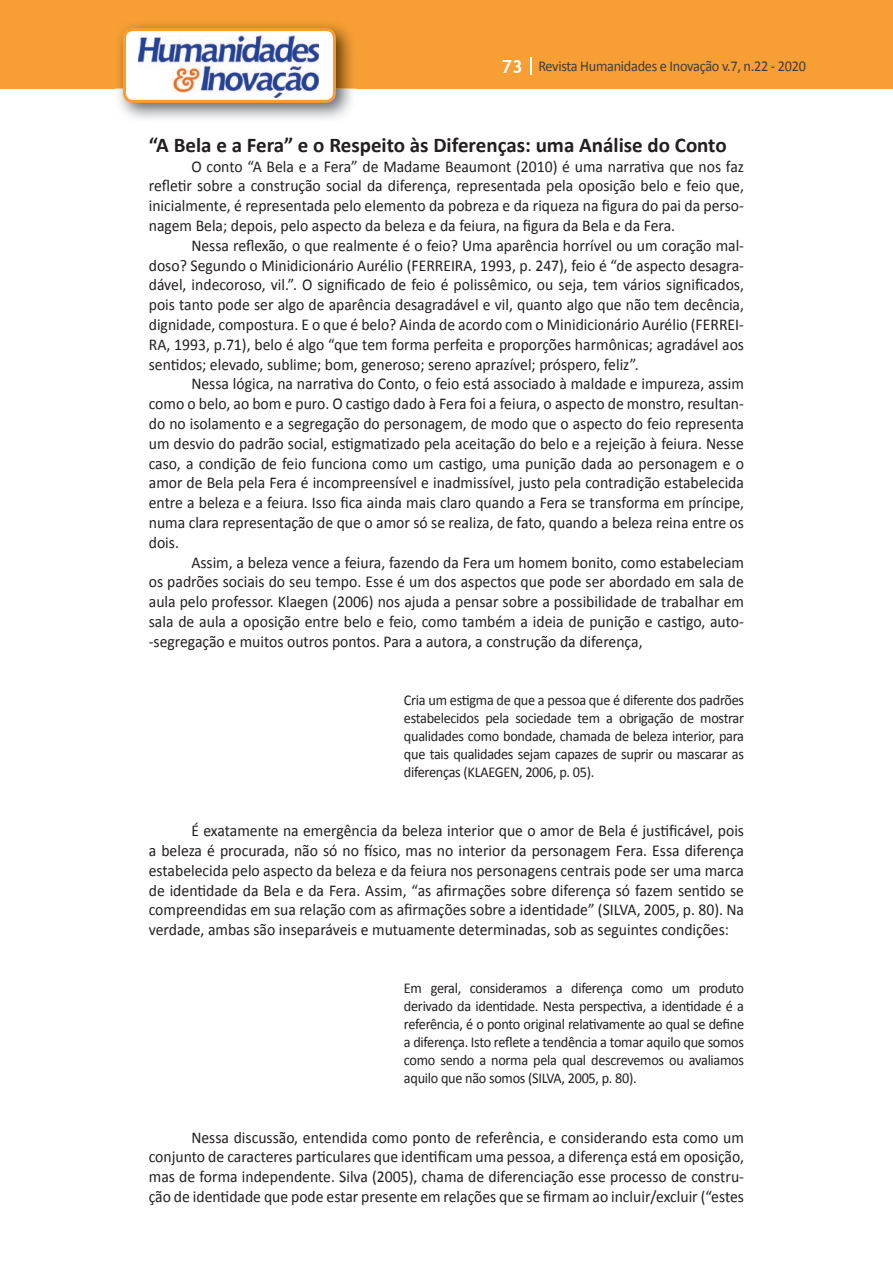
<style>
.page{position:relative;width:893px;height:1263px;background:#fff}
.page>*{position:absolute;margin:0;border:0;box-sizing:border-box;transform-origin:0 0}
.t1{font:700 21px "Calibri";color:#231f20}
.t2{font:16.5px/19.8px "Calibri";color:#231f20;text-align:justify;scale:.95 1}
.t3{font:15px/18px "Calibri";letter-spacing:-.02em;color:#231f20;text-align:justify;scale:.95 1}
.t4{font:15px "Calibri";letter-spacing:-.02em;color:#3e3e3f;scale:.95 1}
.s1{font-family:"Trebuchet MS";font-weight:700;font-size:18px;color:#fff}
</style>
<div class="page">
<div style="left:0;top:0;width:893px;height:88px;background:#f79e34"></div>
<svg style="left:530px;top:57px;width:2px;height:18px"></svg>
<img style="left:115px;top:24px;width:241px;height:95px">
<svg style="left:123px;top:28px;width:213px;height:75px"></svg>
<p class="t4" style="left:501px;top:57px;width:322px"><span class="s1">73</span> Revista Humanidades e Inovação v.7, n.22 - 2020</p>
<p class="t1" style="left:149px;top:131px;width:579px">“A Bela e a Fera” e o Respeito às Diferenças: uma Análise do Conto</p>
<p class="t2" style="left:149px;top:156px;width:628px;text-indent:43px">O conto “A Bela e a Fera” de Madame Beaumont (2010) é uma narrativa que nos faz refletir sobre a construção social da diferença, representada pela oposição belo e feio que, inicialmente, é representada pelo elemento da pobreza e da riqueza na figura do pai da perso&shy;nagem Bela; depois, pelo aspecto da beleza e da feiura, na figura da Bela e da Fera.</p>
<p class="t2" style="left:149px;top:235px;width:628px;text-indent:43px">Nessa reflexão, o que realmente é o feio? Uma aparência horrível ou um coração mal&shy;doso? Segundo o Minidicionário Aurélio (FERREIRA, 1993, p. 247), feio é “de aspecto desagra&shy;dável, indecoroso, vil.”. O significado de feio é polissêmico, ou seja, tem vários significados, pois tanto pode ser algo de aparência desagradável e vil, quanto algo que não tem decência, dignidade, compostura. E o que é belo? Ainda de acordo com o Minidicionário Aurélio (FERREI-RA, 1993, p.71), belo é algo “que tem forma perfeita e proporções harmônicas; agradável aos sentidos; elevado, sublime; bom, generoso; sereno aprazível; próspero, feliz”.</p>
<p class="t2" style="left:149px;top:374px;width:628px;text-indent:43px">Nessa lógica, na narrativa do Conto, o feio está associado à maldade e impureza, assim como o belo, ao bom e puro. O castigo dado à Fera foi a feiura, o aspecto de monstro, resultan&shy;do no isolamento e a segregação do personagem, de modo que o aspecto do feio representa um desvio do padrão social, estigmatizado pela aceitação do belo e a rejeição à feiura. Nesse caso, a condição de feio funciona como um castigo, uma punição dada ao personagem e o amor de Bela pela Fera é incompreensível e inadmissível, justo pela contradição estabelecida entre a beleza e a feiura. Isso fica ainda mais claro quando a Fera se transforma em príncipe, numa clara representação de que o amor só se realiza, de fato, quando a beleza reina entre os dois.</p>
<p class="t2" style="left:149px;top:552px;width:628px;text-indent:43px">Assim, a beleza vence a feiura, fazendo da Fera um homem bonito, como estabeleciam os padrões sociais do seu tempo. Esse é um dos aspectos que pode ser abordado em sala de aula pelo professor. Klaegen (2006) nos ajuda a pensar sobre a possibilidade de trabalhar em sala de aula a oposição entre belo e feio, como também a ideia de punição e castigo, auto--segregação e muitos outros pontos. Para a autora, a construção da diferença,</p>
<p class="t3" style="left:404px;top:691px;width:360px">Cria um estigma de que a pessoa que é diferente dos padrões estabelecidos pela sociedade tem a obrigação de mostrar qualidades como bondade, chamada de beleza interior, para que tais qualidades sejam capazes de suprir ou mascarar as diferenças (KLAEGEN, 2006, p. 05).</p>
<p class="t2" style="left:149px;top:821px;width:628px;text-indent:43px">É exatamente na emergência da beleza interior que o amor de Bela é justificável, pois a beleza é procurada, não só no físico, mas no interior da personagem Fera. Essa diferença estabelecida pelo aspecto da beleza e da feiura nos personagens centrais pode ser uma marca de identidade da Bela e da Fera. Assim, “as afirmações sobre diferença só fazem sentido se compreendidas em sua relação com as afirmações sobre a identidade” (SILVA, 2005, p. 80). Na verdade, ambas são inseparáveis e mutuamente determinadas, sob as seguintes condições:</p>
<p class="t3" style="left:404px;top:979px;width:360px">Em geral, consideramos a diferença como um produto derivado da identidade. Nesta perspectiva, a identidade é a referência, é o ponto original relativamente ao qual se define a diferença. Isto reflete a tendência a tomar aquilo que somos como sendo a norma pela qual descrevemos ou avaliamos aquilo que não somos (SILVA, 2005, p. 80).</p>
<p class="t2" style="left:149px;top:1127px;width:628px;text-indent:43px">Nessa discussão, entendida como ponto de referência, e considerando esta como um conjunto de caracteres particulares que identificam uma pessoa, a diferença está em oposição, mas de forma independente. Silva (2005), chama de diferenciação esse processo de constru&shy;ção de identidade que pode estar presente em relações que se firmam ao incluir/excluir (“estes</p>
</div>
